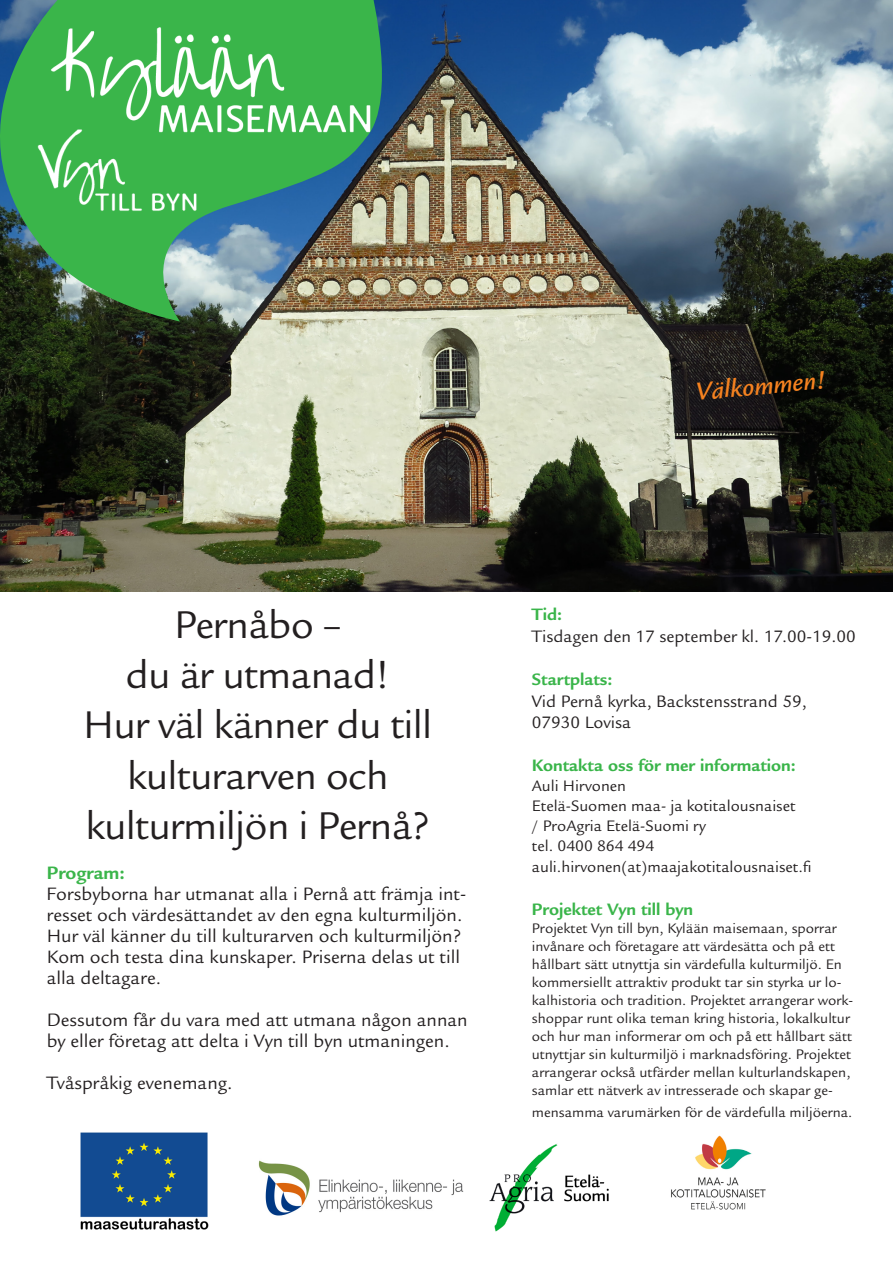
<style>
.page{position:relative;width:893px;height:1263px;background:#fff}
.page>*{position:absolute;margin:0;border:0;box-sizing:border-box;transform-origin:0 0}
.otsikko{font:42px "Legacy Sans";letter-spacing:-.02em;color:#231f20}
.nostoteksti1{font:italic 500 27px "Legacy Sans";color:#f58220}
.Leipis_esite{font:19.5px/21px "Legacy Sans";color:#231f20}
.Leipis_esite-2{font:700 19.5px "Legacy Sans";color:#3ab54a}
.luettelo-otsikko{font:700 18px "Legacy Sans";color:#3ab54a}
.luettelo-otsikko-2{font:18px/21.6px "Legacy Sans";color:#231f20}
.Luetteloteksti{font:18px "Legacy Sans";color:#231f20}
.Luetteloteksti-2{font:700 18px "Legacy Sans";color:#3ab54a}
.Luetteloteksti-3{font:16.5px "Legacy Sans";color:#231f20}
.Luetteloteksti-4{font:15px/18px "Legacy Sans";color:#231f20}
</style>
<div class="page">
<img style="left:0;top:0;width:893px;height:591px">
<img style="left:0;top:0;width:398px;height:321px">
<img style="left:22px;top:0;width:362px;height:215px">
<img style="left:0;top:92px;width:245px;height:166px">
<img style="left:258px;top:1160px;width:206px;height:56px">
<img style="left:671px;top:1135px;width:95px;height:75px">
<img style="left:489px;top:1144px;width:120px;height:88px">
<img style="left:80px;top:1132px;width:129px;height:98px">
<p class="nostoteksti1" style="left:694px;top:376px;width:132px;rotate:-5deg">Välkommen!</p>
<p class="otsikko" style="left:174px;top:601px;width:169px">Pernåbo –</p>
<p class="otsikko" style="left:126px;top:651px;width:266px">du är utmanad!</p>
<p class="otsikko" style="left:83px;top:701px;width:350px">Hur väl känner du till</p>
<p class="otsikko" style="left:127px;top:752px;width:263px">kulturarven och</p>
<p class="otsikko" style="left:85px;top:802px;width:346px">kulturmiljön i Pernå?</p>
<p class="Leipis_esite-2" style="left:47px;top:861px;width:80px">Program:</p>
<p class="Leipis_esite" style="left:47px;top:883px;width:421px">Forsbyborna har utmanat alla i Pernå att främja int&shy;resset och värdesättandet av den egna kulturmiljön.<br>Hur väl känner du till kulturarven och kulturmiljön?<br>Kom och testa dina kunskaper. Priserna delas ut till alla deltagare.</p>
<p class="Leipis_esite" style="left:47px;top:1009px;width:422px">Dessutom får du vara med att utmana någon annan by eller företag att delta i Vyn till byn utmaningen.</p>
<p class="Leipis_esite" style="left:47px;top:1072px;width:187px">Tvåspråkig evenemang.</p>
<p class="luettelo-otsikko" style="left:532px;top:604px;width:32px">Tid:</p>
<p class="Luetteloteksti" style="left:532px;top:626px;width:325px">Tisdagen den 17 september kl. 17.00-19.00</p>
<p class="luettelo-otsikko" style="left:532px;top:669px;width:82px">Startplats:</p>
<p class="luettelo-otsikko-2" style="left:532px;top:690px;width:276px">Vid Pernå kyrka, Backstensstrand 59,<br>07930 Lovisa</p>
<p class="luettelo-otsikko" style="left:532px;top:755px;width:265px">Kontakta oss för mer information:</p>
<p class="Luetteloteksti-3" style="left:532px;top:777px;width:96px">Auli Hirvonen</p>
<p class="Luetteloteksti-3" style="left:532px;top:796px;width:265px">Etelä-Suomen maa- ja kotitalousnaiset</p>
<p class="Luetteloteksti-3" style="left:532px;top:816px;width:176px">/ ProAgria Etelä-Suomi ry</p>
<p class="Luetteloteksti-3" style="left:532px;top:836px;width:124px">tel. 0400 864 494</p>
<p class="Luetteloteksti-3" style="left:532px;top:858px;width:281px">auli.hirvonen(at)maajakotitalousnaiset.fi</p>
<p class="Luetteloteksti-2" style="left:532px;top:899px;width:163px">Projektet Vyn till byn</p>
<p class="Luetteloteksti-4" style="left:532px;top:920px;width:323px">Projektet Vyn till byn, Kylään maisemaan, sporrar invånare och företagare att värdesätta och på ett hållbart sätt utnyttja sin värdefulla kulturmiljö. En kommersiellt attraktiv produkt tar sin styrka ur lo&shy;kalhistoria och tradition. Projektet arrangerar work&shy;shoppar runt olika teman kring historia, lokalkultur och hur man informerar om och på ett hållbart sätt utnyttjar sin kulturmiljö i marknadsföring. Projektet arrangerar också utfärder mellan kulturlandskapen, samlar ett nätverk av intresserade och skapar ge-</p>
<p class="Luetteloteksti-4" style="left:532px;top:1103px;width:322px">mensamma varumärken för de värdefulla miljöerna.</p>
</div>
